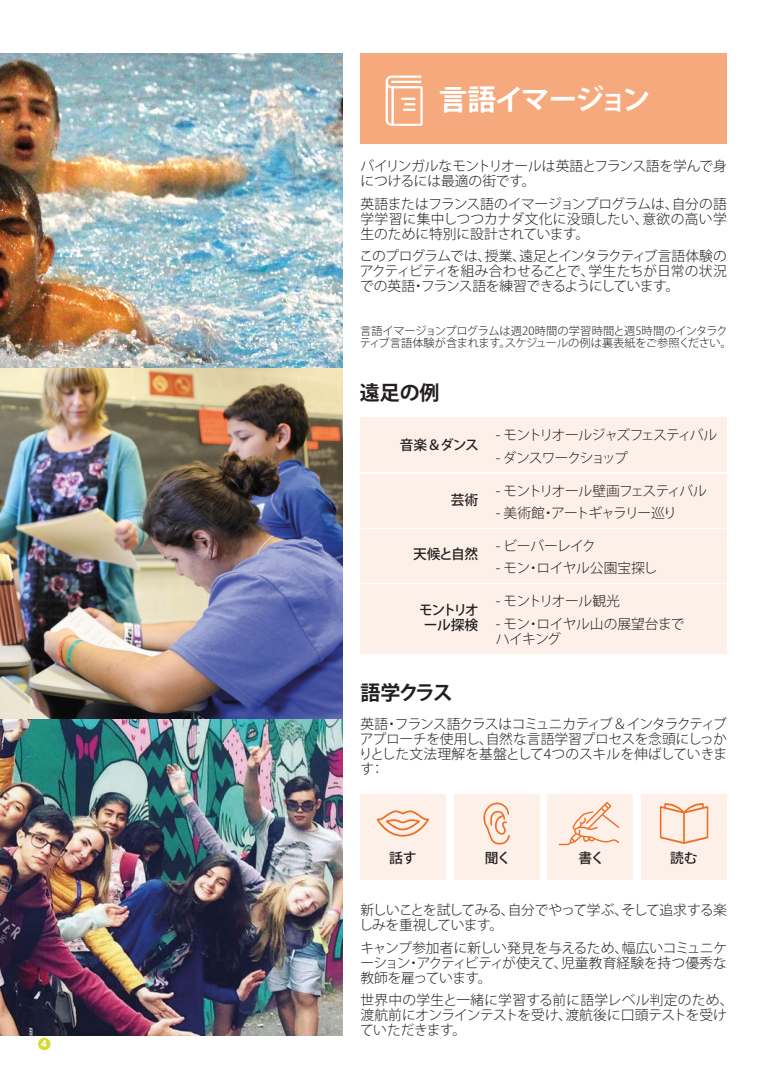
<style>
.page{position:relative;width:780px;height:1088px;background:#fff}
.page>*{position:absolute;margin:0;border:0;box-sizing:border-box;transform-origin:0 0}
.t1{font:700 28.62px "Koz Go Pr 6 N";letter-spacing:-.07em;color:#fff}
.t2{font:700 20px "Koz Go Pr 6 N";letter-spacing:-.01em;color:#231f20}
.t3{font:300 13.75px/15px "Koz Go Pr 6 N";letter-spacing:-.025em;color:#231f20;text-align:justify}
.t4{font:300 13.75px/15px "Koz Go Pr 6 N";letter-spacing:.01em;color:#231f20}
.t5{font:500 13.75px "Koz Go Pr 6 N";letter-spacing:-.07em;color:#231f20}
.t6{font:300 13.75px "Koz Go Pr 6 N";letter-spacing:-.105em;color:#231f20}
.t7{font:300 13.75px "Koz Go Pr 6 N";letter-spacing:-.06em;color:#231f20}
.t8{font:300 13.75px "Koz Go Pr 6 N";letter-spacing:-.09em;color:#231f20}
.t9{font:300 13.75px "Koz Go Pr 6 N";letter-spacing:-.08em;color:#231f20}
.t10{font:300 13.75px "Koz Go Pr 6 N";letter-spacing:-.05em;color:#231f20}
.t11{font:500 13.75px/15px "Koz Go Pr 6 N";letter-spacing:-.1em;color:#231f20;text-align:center}
.t12{font:300 11.25px/12.5px "Koz Go Pr 6 N";letter-spacing:-.01em;color:#231f20}
.t13{font:700 10px "Open Sans";color:#fff}
</style>
<div class="page">
<img style="left:0;top:53px;width:343px;height:982px">
<div style="left:360px;top:794px;width:85px;height:85px;background:#fdf0e9"></div>
<div style="left:454px;top:794px;width:85px;height:85px;background:#fdf0e9"></div>
<div style="left:547px;top:794px;width:86px;height:85px;background:#fdf0e9"></div>
<div style="left:641px;top:794px;width:85px;height:85px;background:#fdf0e9"></div>
<svg style="left:376px;top:810px;width:53px;height:26px"></svg>
<svg style="left:483px;top:802px;width:27px;height:42px"></svg>
<svg style="left:558px;top:802px;width:61px;height:43px"></svg>
<svg style="left:660px;top:803px;width:48px;height:41px"></svg>
<div style="left:360px;top:418px;width:366px;height:54px;background:#fdf0e9"></div>
<div style="left:360px;top:529px;width:366px;height:53px;background:#fdf0e9"></div>
<div style="left:360px;top:474px;width:366px;height:53px;background:#fdf0e9"></div>
<div style="left:360px;top:585px;width:366px;height:69px;background:#fdf0e9"></div>
<div style="left:360px;top:53px;width:366px;height:90px;background:#f5a97c"></div>
<svg style="left:385px;top:76px;width:37px;height:50px"></svg>
<div style="left:38px;top:1038px;width:12px;height:12px;background:#d5da2f;border-radius:50%"></div>
<p class="t13" style="left:41px;top:1037px;width:7px">4</p>
<h1 class="t1" style="left:438px;top:84px;width:213px">言語イマージョン</h1>
<p class="t3" style="left:360px;top:159px;width:368px">バイリンガルなモントリオールは英語とフランス語を学んで身につけるには最適の街です。</p>
<p class="t3" style="left:360px;top:197px;width:368px">英語またはフランス語のイマージョンプログラムは、自分の語学学習に集中しつつカナダ文化に没頭したい、意欲の高い学生のために特別に設計されています。</p>
<p class="t3" style="left:359px;top:249px;width:369px">このプログラムでは、授業、遠足とインタラクティブ言語体験のアクティビティを組み合わせることで、学生たちが日常の状況での英語・フランス語を練習できるようにしています。</p>
<p class="t12" style="left:360px;top:325px;width:373px">言語イマージョンプログラムは週20時間の学習時間と週5時間のインタラクティブ言語体験が含まれます。スケジュールの例は裏表紙をご参照ください。</p>
<h2 class="t2" style="left:360px;top:382px;width:81px">遠足の例</h2>
<p class="t5" style="left:400px;top:437px;width:80px">音楽＆ダンス</p>
<p class="t5" style="left:451px;top:492px;width:29px">芸術</p>
<p class="t5" style="left:413px;top:546px;width:67px">天候と自然</p>
<p class="t11" style="left:419px;top:603px;width:61px">モントリオール探検</p>
<h2 class="t2" style="left:360px;top:681px;width:94px">語学クラス</h2>
<p class="t6" style="left:495px;top:427px;width:223px">- モントリオールジャズフェスティバル</p>
<p class="t9" style="left:495px;top:450px;width:134px">- ダンスワークショップ</p>
<p class="t7" style="left:495px;top:483px;width:213px">- モントリオール壁画フェスティバル</p>
<p class="t8" style="left:495px;top:505px;width:183px">- 美術館・アートギャラリー巡り</p>
<p class="t3" style="left:495px;top:538px;width:102px">- ビーバーレイク</p>
<p class="t3" style="left:495px;top:561px;width:163px">- モン・ロイヤル公園宝探し</p>
<p class="t10" style="left:495px;top:593px;width:126px">- モントリオール観光</p>
<p class="t3" style="left:495px;top:617px;width:190px">- モン・ロイヤル山の展望台までハイキング</p>
<p class="t3" style="left:359px;top:716px;width:370px">英語・フランス語クラスはコミュニカティブ＆インタラクティブアプローチを使用し、自然な言語学習プロセスを念頭にしっかりとした文法理解を基盤として4つのスキルを伸ばしていきます：</p>
<p class="t5" style="left:389px;top:850px;width:29px">話す</p>
<p class="t5" style="left:484px;top:850px;width:28px">聞く</p>
<p class="t5" style="left:578px;top:850px;width:28px">書く</p>
<p class="t5" style="left:670px;top:850px;width:29px">読む</p>
<p class="t3" style="left:359px;top:903px;width:369px">新しいことを試してみる、自分でやって学ぶ、そして追求する楽しみを重視しています。</p>
<p class="t3" style="left:360px;top:940px;width:368px">キャンプ参加者に新しい発見を与えるため、幅広いコミュニケーション・アクティビティが使えて、児童教育経験を持つ優秀な教師を雇っています。</p>
<p class="t4" style="left:360px;top:993px;width:375px">世界中の学生と一緒に学習する前に語学レベル判定のため、渡航前にオンラインテストを受け、渡航後に口頭テストを受けていただきます。</p>
</div>
